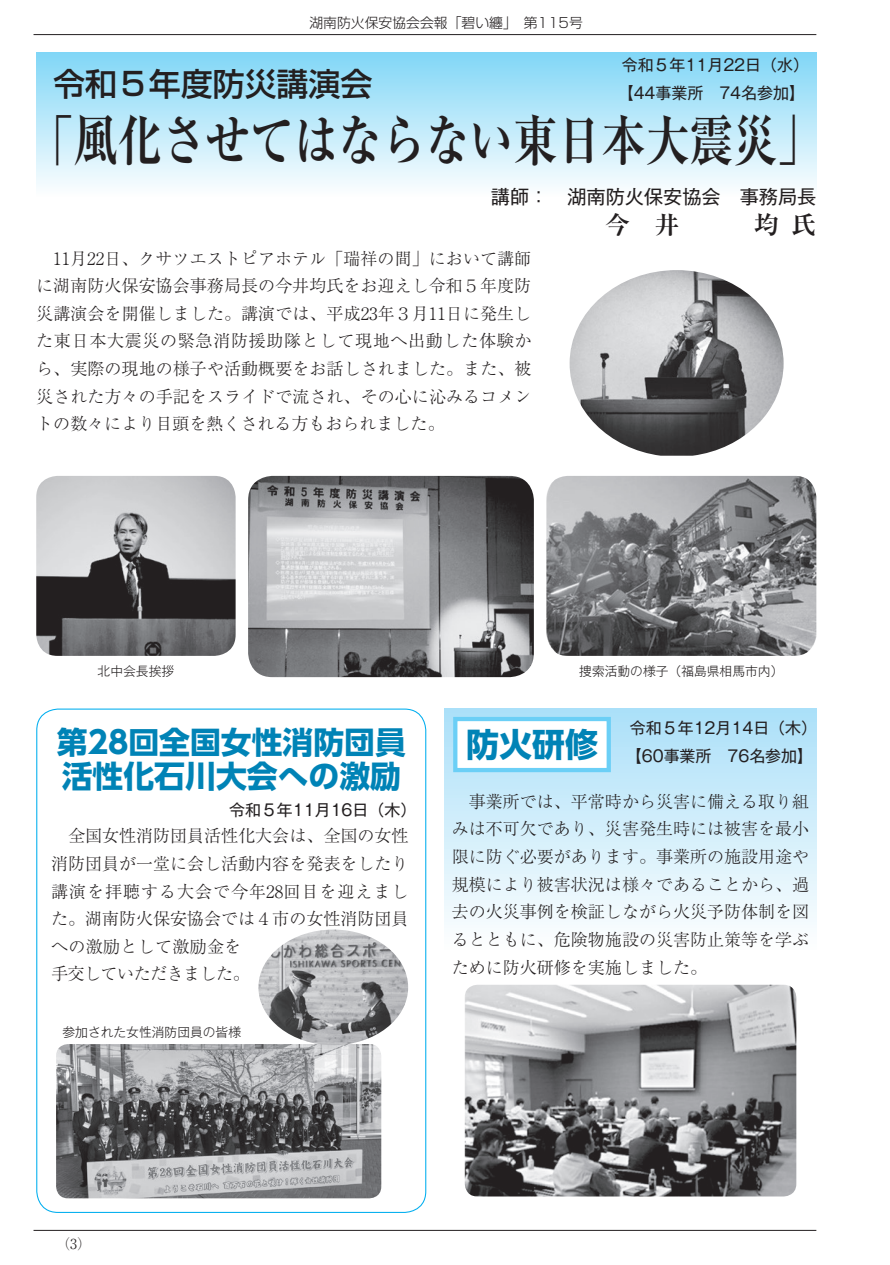
<style>
.page{position:relative;width:890px;height:1265px;background:#fff}
.page>*{position:absolute;margin:0;border:0;box-sizing:border-box;transform-origin:0 0}
.t1{font:700 55.35px "Ryumin Pro";color:#231f20;scale:.8 1}
.t2{font:700 33px "UD Shin Go Pro";color:#0083b6}
.t3{font:500 31.95px "Shin Go Pro";color:#231f20}
.t4{font:700 30.9px/34px "UD Shin Go Pro";color:#0083b6}
.t5{font:19.2px "Gothic MB101 Pro";color:#231f20}
.t6{font:300 16.95px/27.6px "Ryumin Pro";color:#231f20;text-align:justify}
.t7{font:15.9px/27.9px "Gothic MB101 Pro";color:#231f20}
.t8{font:300 13.8px "Shin Go Pro";color:#231f20}
.t9{font:300 13.8px "Ryumin Pro";color:#231f20}
.t10{font:300 12.75px "Gothic MB101 Pro";color:#231f20}
</style>
<div class="page">
<hr style="left:34px;top:1230px;width:782px;height:1px;background:#231f20">
<hr style="left:34px;top:34px;width:782px;height:1px;background:#231f20">
<div style="left:36px;top:52px;width:780px;height:145px;background:linear-gradient(to bottom,#80d6f7,#fefefe)"></div>
<img style="left:569px;top:270px;width:214px;height:186px">
<img style="left:36px;top:476px;width:199px;height:180px">
<img style="left:248px;top:476px;width:286px;height:201px">
<img style="left:546px;top:476px;width:270px;height:180px">
<div style="left:444px;top:708px;width:372px;height:245px;background:linear-gradient(to bottom,#aadff8,#fefffe)"></div>
<div style="left:455px;top:719px;width:153px;height:51px;background:#fff"></div>
<div style="left:453px;top:717px;width:158px;height:55px;border:4px solid #6bcff6"></div>
<img style="left:464px;top:985px;width:332px;height:211px">
<img style="left:56px;top:1044px;width:325px;height:154px">
<img style="left:258px;top:929px;width:150px;height:116px">
<p class="t8" style="left:309px;top:12px;width:275px">湖南防火保安協会会報「碧い纏」　第115号</p>
<p class="t7" style="left:617px;top:49px;width:193px">令和５年11月22日（水）【44事業所　74名参加】</p>
<h3 class="t3" style="left:53px;top:58px;width:320px">令和５年度防災講演会</h3>
<h1 class="t1" style="left:30px;top:96px;width:990px">「風化させてはならない東日本大震災」</h1>
<p class="t5" style="left:491px;top:181px;width:327px">講師：　湖南防火保安協会　事務局長</p>
<p class="t6" style="left:36px;top:243px;width:496px">　11月22日、クサツエストピアホテル「瑞祥の間」において講師に湖南防火保安協会事務局長の今井均氏をお迎えし令和５年度防災講演会を開催しました。講演では、平成23年３月11日に発生した東日本大震災の緊急消防援助隊として現地へ出動した体験から、実際の現地の様子や活動概要をお話しされました。また、被災された方々の手記をスライドで流され、その心に沁みるコメントの数々により目頭を熱くされる方もおられました。</p>
<p class="t10" style="left:98px;top:660px;width:78px">北中会長挨拶</p>
<p class="t10" style="left:579px;top:660px;width:206px">捜索活動の様子（福島県相馬市内）</p>
<h3 class="t4" style="left:57px;top:725px;width:350px">第28回全国女性消防団員活性化石川大会への激励</h3>
<p class="t7" style="left:229px;top:794px;width:189px">令和５年11月16日（木）</p>
<p class="t6" style="left:51px;top:821px;width:359px;text-align:left">　全国女性消防団員活性化大会は、全国の女性消防団員が一堂に会し活動内容を発表をしたり講演を拝聴する大会で今年28回目を迎えました。湖南防火保安協会では４市の女性消防団員への激励として激励金を<br>手交していただきました。</p>
<p class="t10" style="left:62px;top:1022px;width:180px">参加された女性消防団員の皆様</p>
<h2 class="t2" style="left:466px;top:718px;width:133px">防火研修</h2>
<p class="t7" style="left:625px;top:712px;width:193px">令和５年12月14日（木）【60事業所　76名参加】</p>
<p class="t6" style="left:452px;top:786px;width:359px">　事業所では、平常時から災害に備える取り組みは不可欠であり、災害発生時には被害を最小限に防ぐ必要があります。事業所の施設用途や規模により被害状況は様々であることから、過去の火災事例を検証しながら火災予防体制を図るとともに、危険物施設の災害防止策等を学ぶために防火研修を実施しました。</p>
<p class="t9" style="left:56px;top:1233px;width:36px">（3）</p>
</div>
